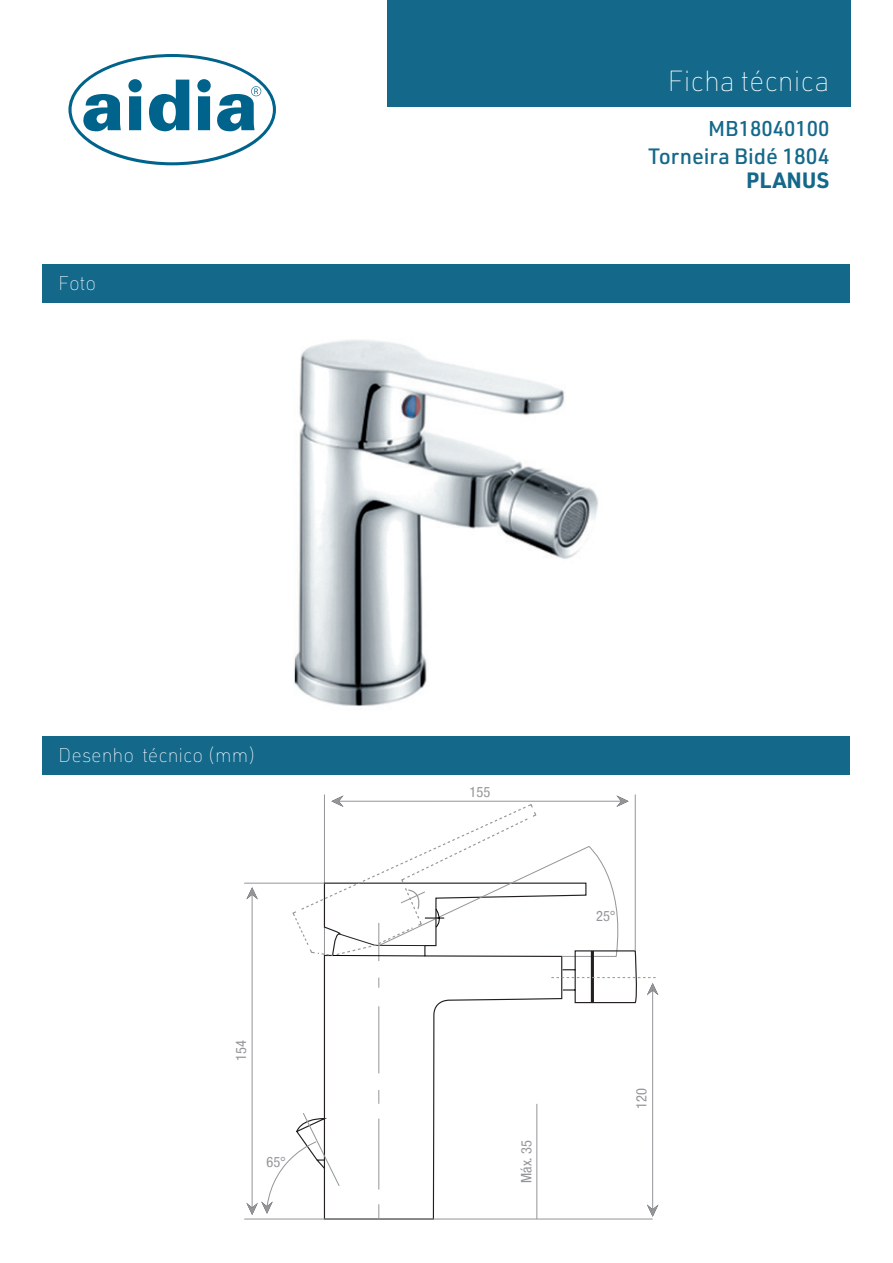
<style>
.page{position:relative;width:893px;height:1263px;background:#fff}
.page>*{position:absolute;margin:0;border:0;box-sizing:border-box;transform-origin:0 0}
.t1{font:100 28.5px "URWDIN";color:#fff}
.t2{font:500 21.75px "URWDIN";color:#14688a}
.t3{font:700 21.75px "URWDIN";letter-spacing:.01em;color:#14688a}
.t4{font:500 21px "URWDIN";color:#14688a}
.t5{font:100 19.5px "URWDIN";color:#fff}
.medidas_esquemas{font:condensed 14.4px "Helvetica Neue Condensed";color:#939598}
.s1{font-family:"Helvetica Neue 57";font-style:italic}
</style>
<div class="page">
<svg style="left:68px;top:54px;width:208px;height:111px"></svg>
<div style="left:387px;top:0;width:464px;height:106px;background:#14688a"></div>
<div style="left:43px;top:265px;width:807px;height:38px;background:#14688a"></div>
<div style="left:43px;top:736px;width:807px;height:38px;background:#14688a"></div>
<img style="left:294px;top:340px;width:304px;height:367px">
<hr style="left:324px;top:794px;width:1px;height:404px;background:#939598">
<svg style="left:302px;top:846px;width:324px;height:374px"></svg>
<hr style="left:378px;top:923px;width:1px;height:38px;background:#939598">
<hr style="left:339px;top:801px;width:283px;height:1px;background:#939598">
<svg style="left:616px;top:795px;width:13px;height:12px"></svg>
<hr style="left:252px;top:895px;width:1px;height:313px;background:#939598">
<svg style="left:246px;top:887px;width:12px;height:12px"></svg>
<hr style="left:652px;top:990px;width:1px;height:222px;background:#939598">
<svg style="left:647px;top:1204px;width:11px;height:13px"></svg>
<svg style="left:246px;top:1117px;width:84px;height:98px"></svg>
<hr style="left:244px;top:883px;width:80px;height:1px;background:#939598">
<hr style="left:244px;top:1218px;width:409px;height:1px;background:#939598">
<hr style="left:635px;top:794px;width:1px;height:157px;background:#939598">
<svg style="left:551px;top:950px;width:107px;height:54px"></svg>
<svg style="left:292px;top:795px;width:245px;height:162px"></svg>
<p class="t5" style="left:58px;top:271px;width:40px">Foto</p>
<p class="t5" style="left:58px;top:742px;width:200px">Desenho técnico (mm)</p>
<p class="medidas_esquemas" style="left:233px;top:1061px;width:22px;rotate:-90deg">154</p>
<p class="medidas_esquemas" style="left:266px;top:1153px;width:21px">65<span class="s1">°</span></p>
<h1 class="t1" style="left:668px;top:62px;width:163px">Ficha técnica</h1>
<p class="t4" style="left:708px;top:115px;width:123px">MB18040100</p>
<p class="t2" style="left:648px;top:142px;width:183px">Torneira Bidé 1804</p>
<p class="t3" style="left:746px;top:166px;width:85px">PLANUS</p>
<p class="medidas_esquemas" style="left:470px;top:783px;width:22px">155</p>
<p class="medidas_esquemas" style="left:596px;top:907px;width:21px">25<span class="s1">°</span></p>
<p class="medidas_esquemas" style="left:518px;top:1183px;width:44px;rotate:-90deg">Máx. 35</p>
<p class="medidas_esquemas" style="left:633px;top:1109px;width:22px;rotate:-90deg">120</p>
</div>
